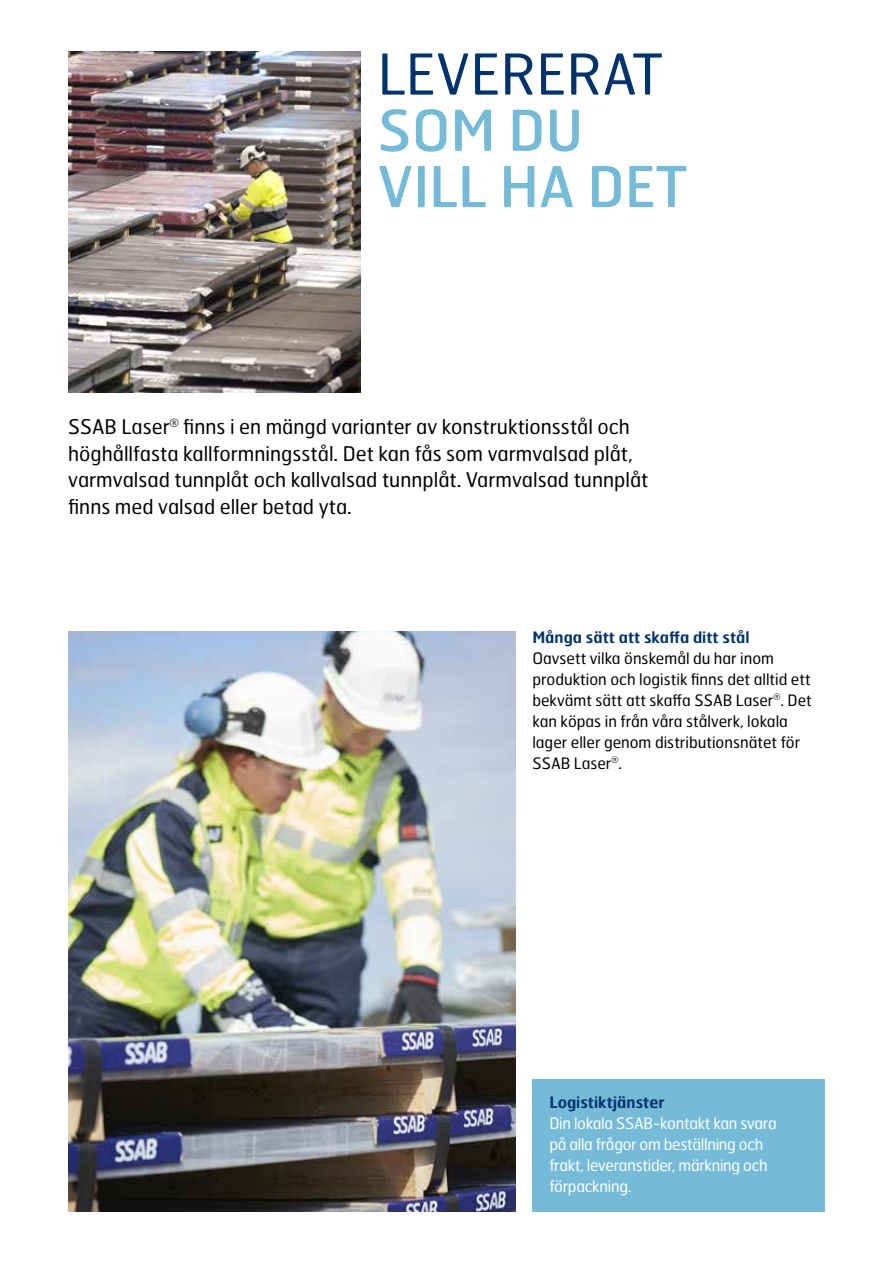
<style>
.page{position:relative;width:893px;height:1263px;background:#fff}
.page>*{position:absolute;margin:0;border:0;box-sizing:border-box;transform-origin:0 0}
.t1{font:56.25px/56.2px "Hermes FB";color:#75bbd7}
.t2{font:56.25px "Hermes FB";color:#00336b}
.t3{font:20.25px/27px "Hermes FB";color:#000}
.t4{font:15.75px/21px "Hermes FB";color:#000}
.t5{font:15.75px/21px "Hermes FB";letter-spacing:-.02em;color:#fff}
.t6{font:600 15.75px "Hermes FB";color:#00336b}
</style>
<div class="page">
<img style="left:68px;top:631px;width:447px;height:581px">
<img style="left:68px;top:51px;width:293px;height:341px">
<div style="left:532px;top:1079px;width:293px;height:133px;background:#75bbd7"></div>
<h1 class="t2" style="left:378px;top:38px;width:286px">LEVERERAT</h1>
<h1 class="t1" style="left:378px;top:101px;width:311px">SOM DU<br>VILL HA DET</h1>
<p class="t3" style="left:68px;top:412px;width:582px">SSAB Laser<sup>®</sup> finns i en mängd varianter av konstruktionsstål och höghållfasta kallformningsstål. Det kan fås som varmvalsad plåt, varmvalsad tunnplåt och kallvalsad tunnplåt. Varmvalsad tunnplåt finns med valsad eller betad yta.</p>
<p class="t6" style="left:532px;top:627px;width:219px">Många sätt att skaffa ditt stål</p>
<p class="t4" style="left:532px;top:647px;width:281px">Oavsett vilka önskemål du har inom produktion och logistik finns det alltid ett bekvämt sätt att skaffa SSAB Laser<sup>®</sup>. Det kan köpas in från våra stålverk, lokala lager eller genom distributionsnätet för SSAB Laser<sup>®</sup>.</p>
<p class="t6" style="left:549px;top:1092px;width:117px">Logistiktjänster</p>
<p class="t5" style="left:549px;top:1112px;width:229px">Din lokala SSAB-kontakt kan svara på alla frågor om beställning och frakt, leveranstider, märkning och förpackning.</p>
</div>
